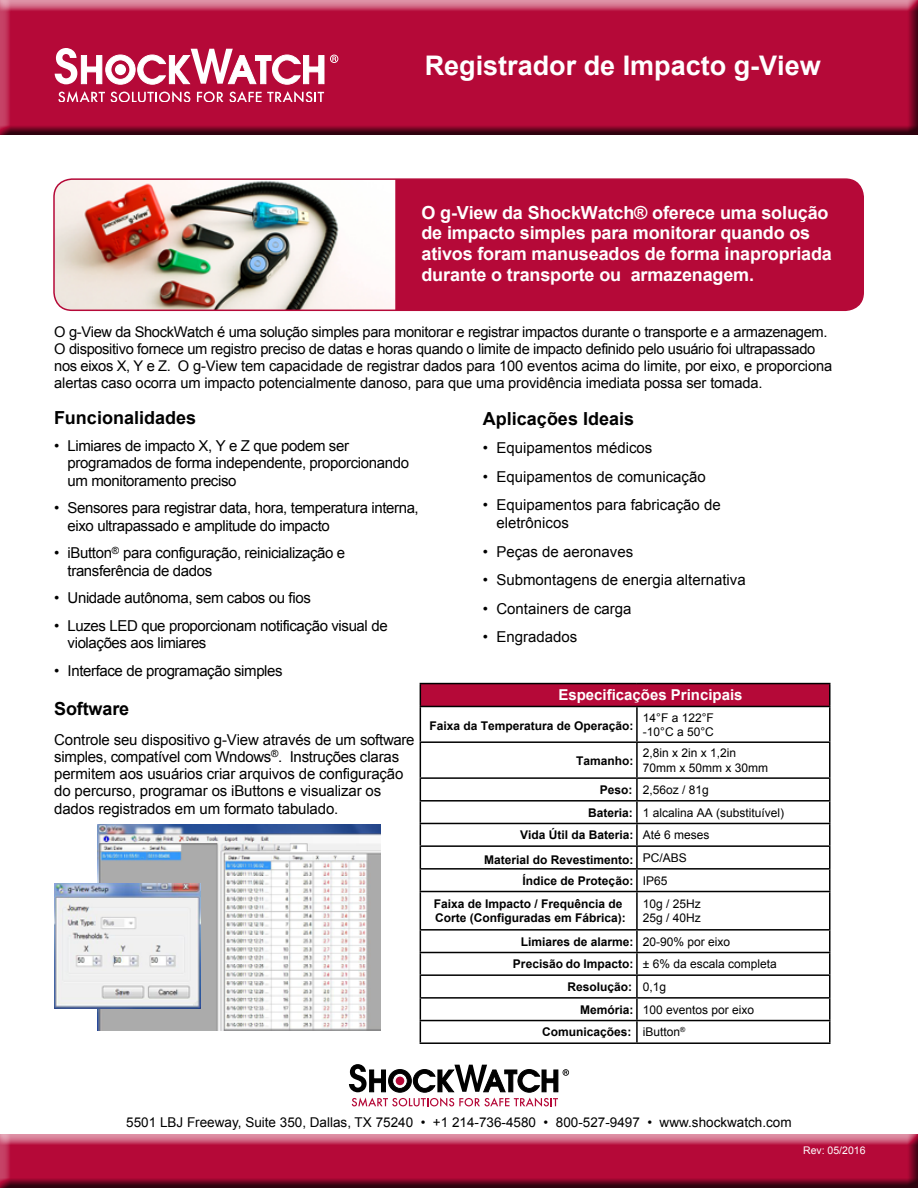
<style>
.page{position:relative;width:918px;height:1188px;background:#fff}
.page>*{position:absolute;margin:0;border:0;box-sizing:border-box;transform-origin:0 0}
.t1{font:700 27px "Arial";color:#fff}
.t2{font:700 18px/20.7px "Arial";letter-spacing:-.01em;color:#fff}
.t3{font:700 18px "Arial";color:#000}
.t4{font:15px/17.2px "Arial";letter-spacing:-.02em;color:#000}
.t5{font:15px/18px "Arial";color:#000}
.t6{font:700 15px "Arial";color:#fff}
.t7{font:14.7px/17px "Arial";letter-spacing:-.025em;color:#000}
.t8{font:13.5px "Arial";color:#000}
.t9{font:700 12px "Arial";color:#000}
.t10{font:12px/14.4px "Arial";color:#000}
.t11{font:700 12px "Arial";color:#000}
.t12{font:10.5px "Arial";color:#fff}
.s1{font-style:inherit}
.s2{font-weight:700}
.s3{font-weight:400}
</style>
<div class="page">
<div style="left:0;top:0;width:918px;height:136px;background:#000;opacity:.75"></div>
<div style="left:0;top:1134px;width:918px;height:54px;background:#000;opacity:.75"></div>
<div style="left:54px;top:179px;width:809px;height:131px;background:#b50938;border-radius:18px"></div>
<img style="left:54px;top:181px;width:341px;height:129px">
<div style="left:53px;top:178px;width:811px;height:133px;border:2px solid #b50938;border-radius:18px"></div>
<img style="left:97px;top:824px;width:283px;height:207px">
<img style="left:54px;top:883px;width:146px;height:125px">
<div style="left:420px;top:684px;width:410px;height:22px;background:#b50938"></div>
<hr style="left:420px;top:683px;width:217px;height:1px;background:#000">
<svg style="left:420px;top:684px;width:1px;height:22px"></svg>
<hr style="left:637px;top:683px;width:194px;height:1px;background:#000">
<hr style="left:829px;top:684px;width:2px;height:22px;background:#000">
<hr style="left:420px;top:706px;width:217px;height:1px;background:#000">
<hr style="left:637px;top:706px;width:194px;height:1px;background:#000">
<hr style="left:420px;top:707px;width:1px;height:34px;background:#000">
<hr style="left:636px;top:707px;width:2px;height:34px;background:#000">
<hr style="left:829px;top:707px;width:2px;height:34px;background:#000">
<hr style="left:420px;top:741px;width:217px;height:2px;background:#000">
<hr style="left:420px;top:743px;width:1px;height:34px;background:#000">
<hr style="left:637px;top:741px;width:194px;height:2px;background:#000">
<hr style="left:636px;top:743px;width:2px;height:34px;background:#000">
<hr style="left:829px;top:743px;width:2px;height:34px;background:#000">
<hr style="left:420px;top:777px;width:217px;height:2px;background:#000">
<hr style="left:637px;top:777px;width:194px;height:2px;background:#000">
<hr style="left:636px;top:779px;width:2px;height:21px;background:#000">
<hr style="left:829px;top:779px;width:2px;height:21px;background:#000">
<hr style="left:420px;top:800px;width:217px;height:2px;background:#000">
<hr style="left:637px;top:800px;width:194px;height:2px;background:#000">
<hr style="left:636px;top:802px;width:2px;height:21px;background:#000">
<hr style="left:829px;top:802px;width:2px;height:21px;background:#000">
<hr style="left:420px;top:823px;width:217px;height:1px;background:#000">
<hr style="left:637px;top:823px;width:194px;height:1px;background:#000">
<hr style="left:636px;top:824px;width:2px;height:21px;background:#000">
<hr style="left:829px;top:824px;width:2px;height:21px;background:#000">
<hr style="left:420px;top:845px;width:217px;height:2px;background:#000">
<hr style="left:637px;top:845px;width:194px;height:2px;background:#000">
<hr style="left:636px;top:847px;width:2px;height:21px;background:#000">
<hr style="left:829px;top:847px;width:2px;height:21px;background:#000">
<hr style="left:420px;top:868px;width:217px;height:2px;background:#000">
<svg style="left:420px;top:779px;width:1px;height:112px"></svg>
<hr style="left:637px;top:868px;width:194px;height:2px;background:#000">
<hr style="left:636px;top:870px;width:2px;height:21px;background:#000">
<hr style="left:829px;top:870px;width:2px;height:21px;background:#000">
<hr style="left:420px;top:891px;width:217px;height:1px;background:#000">
<hr style="left:420px;top:892px;width:1px;height:37px;background:#000">
<hr style="left:637px;top:891px;width:194px;height:1px;background:#000">
<hr style="left:636px;top:892px;width:2px;height:37px;background:#000">
<hr style="left:829px;top:892px;width:2px;height:37px;background:#000">
<hr style="left:420px;top:929px;width:217px;height:2px;background:#000">
<hr style="left:637px;top:929px;width:194px;height:2px;background:#000">
<hr style="left:636px;top:931px;width:2px;height:21px;background:#000">
<hr style="left:829px;top:931px;width:2px;height:21px;background:#000">
<hr style="left:420px;top:952px;width:217px;height:1px;background:#000">
<hr style="left:637px;top:952px;width:194px;height:1px;background:#000">
<hr style="left:636px;top:953px;width:2px;height:21px;background:#000">
<hr style="left:829px;top:953px;width:2px;height:21px;background:#000">
<hr style="left:420px;top:974px;width:217px;height:2px;background:#000">
<hr style="left:637px;top:974px;width:194px;height:2px;background:#000">
<hr style="left:636px;top:976px;width:2px;height:21px;background:#000">
<hr style="left:829px;top:976px;width:2px;height:21px;background:#000">
<hr style="left:420px;top:997px;width:217px;height:2px;background:#000">
<hr style="left:637px;top:997px;width:194px;height:2px;background:#000">
<hr style="left:636px;top:999px;width:2px;height:21px;background:#000">
<hr style="left:829px;top:999px;width:2px;height:21px;background:#000">
<hr style="left:420px;top:1020px;width:217px;height:1px;background:#000">
<svg style="left:420px;top:931px;width:1px;height:111px"></svg>
<hr style="left:637px;top:1020px;width:194px;height:1px;background:#000">
<hr style="left:636px;top:1021px;width:2px;height:21px;background:#000">
<hr style="left:829px;top:1021px;width:2px;height:21px;background:#000">
<hr style="left:420px;top:1042px;width:217px;height:2px;background:#000">
<hr style="left:637px;top:1042px;width:194px;height:2px;background:#000">
<svg style="left:349px;top:1064px;width:220px;height:43px"></svg>
<svg style="left:330px;top:55px;width:8px;height:8px"></svg>
<svg style="left:55px;top:48px;width:269px;height:36px"></svg>
<div style="left:115px;top:64px;width:11px;height:11px;background:#fff;border-radius:50%"></div>
<svg style="left:58px;top:91px;width:132px;height:11px"></svg>
<svg style="left:197px;top:91px;width:127px;height:11px"></svg>
<h1 class="t1" style="left:425px;top:46px;width:398px">Registrador de Impacto g-View</h1>
<p class="t2" style="left:421px;top:202px;width:412px">O g-View da ShockWatch® oferece uma solução de impacto simples para monitorar <span class="s1">quando</span> os ativos foram manuseados de forma inapropriada durante o transporte ou armazenagem.</p>
<p class="t7" style="left:54px;top:324px;width:779px">O g-View da ShockWatch é uma solução simples para monitorar e registrar impactos durante o transporte e a armazenagem.<br>O dispositivo fornece um registro preciso de datas e horas quando o limite de impacto definido pelo usuário foi ultrapassado nos eixos X, Y e Z. O g-View tem capacidade de registrar dados para 100 eventos acima do limite<span class="s1">,</span> por eixo<span class="s1">,</span> e proporciona alertas caso ocorra um impacto potencialmente danoso, para que uma providência imediata possa ser tomada.</p>
<p class="t4" style="left:68px;top:437px;width:343px;text-indent:-13px">• Limiares de impacto X, Y e Z que podem ser programados de forma independente, proporcionando um monitoramento preciso</p>
<p class="t4" style="left:68px;top:500px;width:353px;text-indent:-13px">• Sensores para registrar data, hora, temperatura interna, eixo ultrapassado e amplitude do impacto</p>
<p class="t4" style="left:68px;top:545px;width:279px;text-indent:-13px">• iButton<sup>®</sup> para configuração, reinicialização e transferência de dados</p>
<p class="t4" style="left:54px;top:590px;width:258px">• Unidade autônoma, sem cabos ou fios</p>
<p class="t4" style="left:68px;top:617px;width:322px;text-indent:-13px">• Luzes LED que proporcionam notificação visual de violações aos limiares</p>
<p class="t4" style="left:54px;top:662px;width:230px">• Interface de programação simples</p>
<p class="t3" style="left:54px;top:697px;width:76px">Software</p>
<p class="t4" style="left:54px;top:731px;width:362px">Controle seu dispositivo g-View através de um software simples, compatível com Wndows<sup>®</sup>. Instruções claras permitem aos usuários criar arquivos de configuração do percurso, programar os iButtons e visualizar os dados registrados em um formato tabulado.</p>
<p class="t3" style="left:483px;top:406px;width:153px">Aplicações Ideais</p>
<p class="t5" style="left:483px;top:439px;width:171px">• Equipamentos médicos</p>
<p class="t5" style="left:483px;top:468px;width:224px">• Equipamentos de comunicação</p>
<p class="t5" style="left:496px;top:496px;width:226px;text-indent:-14px">• Equipamentos para fabricação de eletrônicos</p>
<p class="t5" style="left:483px;top:543px;width:152px">• Peças de aeronaves</p>
<p class="t5" style="left:483px;top:571px;width:264px">• Submontagens de energia alternativa</p>
<p class="t5" style="left:483px;top:600px;width:150px">• Containers de carga</p>
<p class="t5" style="left:483px;top:628px;width:96px">• Engradados</p>
<p class="t6" style="left:558px;top:685px;width:186px">Especificações Principais</p>
<p class="t9" style="left:429px;top:717px;width:206px">Faixa da Temperatura de Operação:</p>
<p class="t10" style="left:643px;top:710px;width:72px">14°F a 122°F -10°C a 50°C</p>
<p class="t9" style="left:576px;top:752px;width:59px">Tamanho:</p>
<p class="t10" style="left:643px;top:746px;width:127px">2,8in x 2in x 1,2in<br>70mm x 50mm x 30mm</p>
<p class="t10" style="left:600px;top:783px;width:111px"><span class="s2">Peso:</span> 2,56oz / 81g</p>
<p class="t10" style="left:588px;top:805px;width:198px"><span class="s2">Bateria:</span> 1 alcalina AA (substituível)</p>
<p class="t9" style="left:520px;top:827px;width:191px">Vida Útil da Bateria: <span class="s3">Até 6 meses</span></p>
<p class="t9" style="left:484px;top:851px;width:204px">Material do Revestimento: <sup>PC/ABS</sup></p>
<p class="t11" style="left:523px;top:873px;width:146px">Índice de Proteção<span class="s1">:</span> <span class="s3">IP65</span></p>
<p class="t9" style="left:434px;top:895px;width:190px">Faixa de Impacto / Frequência de</p>
<p class="t9" style="left:435px;top:910px;width:192px">Corte (Configuradas em Fábrica):</p>
<p class="t10" style="left:643px;top:897px;width:60px">10g / 25Hz<br>25g / 40Hz</p>
<p class="t9" style="left:521px;top:933px;width:211px">Limiares de alarme: <span class="s3">20-90% por eixo</span></p>
<p class="t10" style="left:513px;top:957px;width:265px"><span class="s2">Precisão do Impacto:</span> ± 6% da escala completa</p>
<p class="t9" style="left:567px;top:979px;width:100px">Resolução: <span class="s3">0,1g</span></p>
<p class="t10" style="left:580px;top:1002px;width:176px"><span class="s2">Memória:</span> 100 eventos por eixo</p>
<p class="t9" style="left:542px;top:1024px;width:145px">Comunicações: <span class="s3">iButton</span><sup>®</sup></p>
<p class="t8" style="left:126px;top:1113px;width:667px">5501 LBJ Freeway, Suite 350, Dallas, TX 75240 • +1 214-736-4580 • 800-527-9497 • www.shockwatch.com</p>
<p class="t12" style="left:803px;top:1143px;width:64px">Rev: 05/2016</p>
</div>
